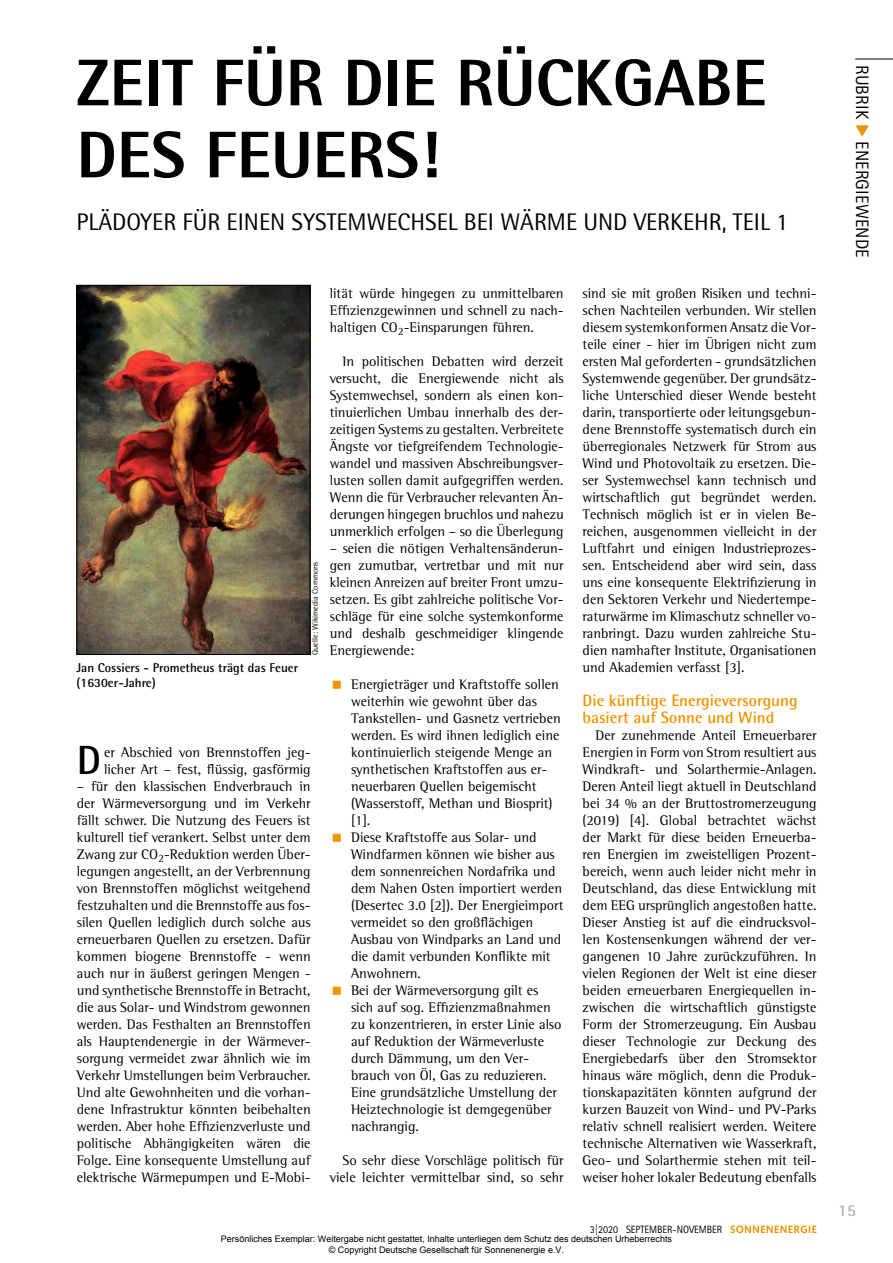
<style>
.page{position:relative;width:893px;height:1263px;background:#fff}
.page>*{position:absolute;margin:0;border:0;box-sizing:border-box;transform-origin:0 0}
.t1{font:800 66px/72px "Rotis Semi Sans Std";color:#000}
.t2{font:700 40.8px "Rotis Semi Sans Std";color:#000}
.t3{font:24px "Rotis Semi Sans Std";color:#000}
.t4{font:18px "Rotis Sans Serif Std";letter-spacing:.01em;color:#000}
.t5{font:700 16.5px/17px "Rotis Semi Sans Std";color:#f29400}
.t6{font:700 16.5px "Rotis Semi Sans Std";color:#b1b3b4}
.t7{font:14.25px/17px "Rotis Semi Serif Std";color:#000;text-align:justify}
.t8{font:700 12.75px/15px "Rotis Semi Sans Std";color:#000}
.t9{font:10.65px "Rotis Sans Serif Std";color:#000;scale:.95 1}
.t10{font:9px/10.8px "Arial";color:#000;text-align:center}
.t11{font:8.25px "Rotis Semi Sans Std";color:#000}
.s1{color:#0076bd}
</style>
<div class="page">
<svg style="left:730px;top:1225px;width:86px;height:8px"></svg>
<hr style="left:855px;top:59px;width:38px;height:1px;background:#000">
<img style="left:79px;top:287px;width:229px;height:366px">
<div style="left:77px;top:285px;width:233px;height:370px;border:1px solid #000"></div>
<svg style="left:856px;top:125px;width:13px;height:12px"></svg>
<h1 class="t1" style="left:77px;top:46px;width:692px">ZEIT FÜR DIE RÜCKGABE<br>DES FEUERS!</h1>
<h3 class="t3" style="left:77px;top:207px;width:713px">PLÄDOYER FÜR EINEN SYSTEMWECHSEL BEI WÄRME UND VERKEHR, TEIL 1</h3>
<p class="t8" style="left:77px;top:660px;width:223px">Jan Cossiers - Prometheus trägt das Feuer (1630er-Jahre)</p>
<p class="t11" style="left:310px;top:655px;width:94px;rotate:-90deg">Quelle: Wikimedia Commons</p>
<h2 class="t2" style="left:77px;top:735px;width:26px">D</h2>
<p class="t7" style="left:104px;top:744px;width:208px">er Abschied von Brennstoffen jeg&shy;licher Art – fest, flüssig, gasförmig</p>
<p class="t7" style="left:77px;top:778px;width:235px">– für den klassischen Endverbrauch in der Wärmeversorgung und im Verkehr fällt schwer. Die Nutzung des Feuers ist kulturell tief verankert. Selbst unter dem Zwang zur CO<sub>2</sub>-Reduktion werden Über&shy;legungen angestellt, an der Verbrennung von Brennstoffen möglichst weitgehend festzuhalten und die Brennstoffe aus fos&shy;silen Quellen lediglich durch solche aus erneuerbaren Quellen zu ersetzen. Dafür kommen biogene Brennstoffe - wenn auch nur in äußerst geringen Mengen - und synthetische Brennstoffe in Betracht, die aus Solar- und Windstrom gewonnen werden. Das Festhalten an Brennstoffen als Hauptendenergie in der Wärmever&shy;sorgung vermeidet zwar ähnlich wie im Verkehr Umstellungen beim Verbraucher.<br>Und alte Gewohnheiten und die vorhan&shy;dene Infrastruktur könnten beibehalten werden. Aber hohe Effizienzverluste und politische Abhängigkeiten wären die Folge. Eine konsequente Umstellung auf elektrische Wärmepumpen und E-Mobi-</p>
<p class="t7" style="left:330px;top:284px;width:235px">lität würde hingegen zu unmittelbaren Effizienzgewinnen und schnell zu nach&shy;haltigen CO<sub>2</sub>-Einsparungen führen.</p>
<p class="t7" style="left:330px;top:352px;width:235px;text-indent:13px">In politischen Debatten wird derzeit versucht, die Energiewende nicht als Systemwechsel, sondern als einen kon&shy;tinuierlichen Umbau innerhalb des der&shy;zeitigen Systems zu gestalten. Verbreitete Ängste vor tiefgreifendem Technologie&shy;wandel und massiven Abschreibungsver&shy;lusten sollen damit aufgegriffen werden.<br>Wenn die für Verbraucher relevanten Än&shy;derungen hingegen bruchlos und nahezu unmerklich erfolgen – so die Überlegung</p>
<p class="t7" style="left:330px;top:540px;width:235px">– seien die nötigen Verhaltensänderun&shy;gen zumutbar, vertretbar und mit nur kleinen Anreizen auf breiter Front umzu&shy;setzen. Es gibt zahlreiche politische Vor&shy;schläge für eine solche systemkonforme und deshalb geschmeidiger klingende Energiewende:</p>
<p class="t7" style="left:351px;top:676px;width:214px;text-align:left">Energieträger und Kraftstoffe sollen weiterhin wie gewohnt über das<br>Tankstellen- und Gasnetz vertrieben werden. Es wird ihnen lediglich eine kontinuierlich steigende Menge an synthetischen Kraftstoffen aus er&shy;neuerbaren Quellen beigemischt (Wasserstoff, Methan und Biosprit) [1].<br>Diese Kraftstoffe aus Solar- und<br>Windfarmen können wie bisher aus dem sonnenreichen Nordafrika und dem Nahen Osten importiert werden (Desertec 3.0 [2]). Der Energieimport vermeidet so den großflächigen<br>Ausbau von Windparks an Land und die damit verbunden Konflikte mit<br>Anwohnern.<br>Bei der Wärmeversorgung gilt es sich auf sog. Effizienzmaßnahmen zu konzentrieren, in erster Linie also auf Reduktion der Wärmeverluste durch Dämmung, um den Ver&shy;brauch von Öl, Gas zu reduzieren.<br>Eine grundsätzliche Umstellung der<br>Heiztechnologie ist demgegenüber nachrangig.</p>
<p class="t7" style="left:330px;top:1152px;width:235px;text-align:right">So sehr diese Vorschläge politisch für viele leichter vermittelbar sind, so sehr</p>
<p class="t7" style="left:583px;top:285px;width:235px">sind sie mit großen Risiken und techni&shy;schen Nachteilen verbunden. Wir stellen diesem systemkonformen Ansatz die Vor&shy;teile einer - hier im Übrigen nicht zum ersten Mal geforderten - grundsätzlichen Systemwende gegenüber. Der grundsätz&shy;liche Unterschied dieser Wende besteht darin, transportierte oder leitungsgebun&shy;dene Brennstoffe systematisch durch ein überregionales Netzwerk für Strom aus Wind und Photovoltaik zu ersetzen. Die&shy;ser Systemwechsel kann technisch und wirtschaftlich gut begründet werden.<br>Technisch möglich ist er in vielen Be&shy;reichen, ausgenommen vielleicht in der Luftfahrt und einigen Industrieprozes&shy;sen. Entscheidend aber wird sein, dass uns eine konsequente Elektrifizierung in den Sektoren Verkehr und Niedertempe&shy;raturwärme im Klimaschutz schneller vo&shy;ranbringt. Dazu wurden zahlreiche Stu&shy;dien namhafter Institute, Organisationen und Akademien verfasst [3].</p>
<p class="t5" style="left:583px;top:692px;width:216px">Die künftige Energieversorgung basiert auf Sonne und Wind</p>
<p class="t7" style="left:583px;top:727px;width:235px;text-indent:13px">Der zunehmende Anteil Erneuerbarer Energien in Form von Strom resultiert aus Windkraft- und Solarthermie-Anlagen.<br>Deren Anteil liegt aktuell in Deutschland bei 34 % an der Bruttostromerzeugung (2019) [4]. Global betrachtet wächst der Markt für diese beiden Erneuerba&shy;ren Energien im zweistelligen Prozent&shy;bereich, wenn auch leider nicht mehr in Deutschland, das diese Entwicklung mit dem EEG ursprünglich angestoßen hatte.<br>Dieser Anstieg ist auf die eindrucksvol&shy;len Kostensenkungen während der ver&shy;gangenen 10 Jahre zurückzuführen. In vielen Regionen der Welt ist eine dieser beiden erneuerbaren Energiequellen in&shy;zwischen die wirtschaftlich günstigste Form der Stromerzeugung. Ein Ausbau dieser Technologie zur Deckung des Energiebedarfs über den Stromsektor hinaus wäre möglich, denn die Produk&shy;tionskapazitäten könnten aufgrund der kurzen Bauzeit von Wind- und PV-Parks relativ schnell realisiert werden. Weitere technische Alternativen wie Wasserkraft, Geo- und Solarthermie stehen mit teil&shy;weiser hoher lokaler Bedeutung ebenfalls</p>
<p class="t9" style="left:590px;top:1223px;width:141px">3|2020 SEPTEMBER-NOVEMBER</p>
<p class="t10" style="left:221px;top:1233px;width:453px">Persönliches Exemplar: Weitergabe nicht gestattet, Inhalte unterliegen dem Schutz des deutschen Urheberrechts © Copyright Deutsche Gesellschaft für Sonnenenergie e.V.</p>
<p class="t4" style="left:873px;top:65px;width:195px;rotate:90deg">RUBRIK <span class="s1">◆</span> ENERGIEWENDE</p>
<p class="t6" style="left:838px;top:1200px;width:19px">15</p>
</div>
